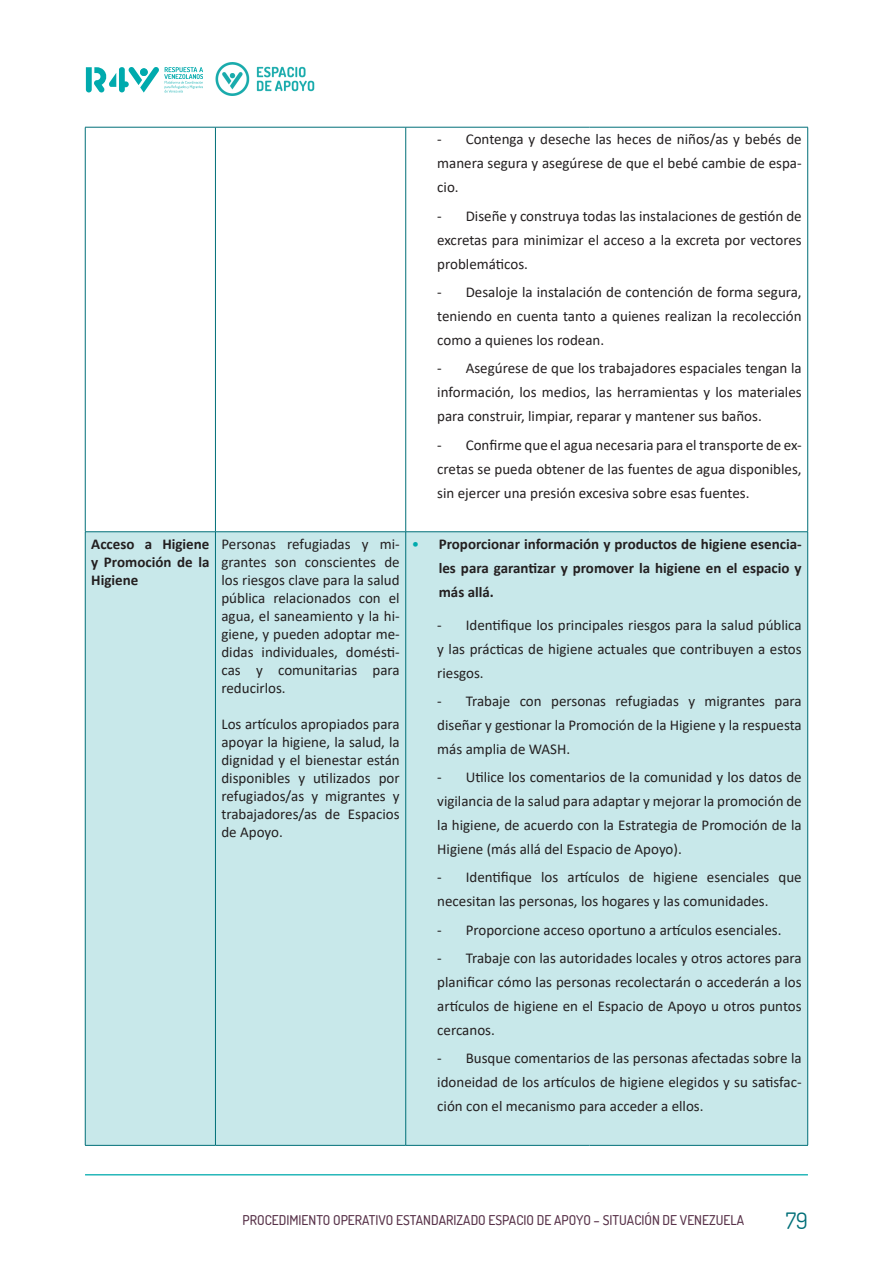
<style>
.page{position:relative;width:893px;height:1263px;background:#fff}
.page>*{position:absolute;margin:0;border:0;box-sizing:border-box;transform-origin:0 0}
.t1{font:22.5px "Dosis";color:#006f78}
.Body_Bullets{font:15px/24px "Calibri";color:#231f20;text-align:justify}
.Body{font:15px/24px "Calibri";color:#231f20;text-align:justify}
.Body_left{font:15px/18px "Calibri";color:#231f20;text-align:justify}
.Body_left-2{font:700 15px/18px "Calibri";color:#231f20;text-align:justify}
.t2{font:500 13.5px "Dosis";color:#573148}
.s1{font-weight:400;color:#00aaad}
</style>
<div class="page">
<hr style="left:85px;top:1174px;width:723px;height:1px;background:#00aaad">
<div style="left:86px;top:532px;width:721px;height:613px;background:#c8e8ea"></div>
<hr style="left:85px;top:127px;width:130px;height:1px;background:#006f78">
<hr style="left:85px;top:127px;width:1px;height:404px;background:#006f78">
<hr style="left:215px;top:127px;width:1px;height:404px;background:#006f78">
<hr style="left:405px;top:127px;width:1px;height:404px;background:#006f78">
<hr style="left:807px;top:127px;width:1px;height:404px;background:#006f78">
<hr style="left:85px;top:531px;width:130px;height:1px;background:#006f78">
<hr style="left:85px;top:532px;width:1px;height:613px;background:#006f78">
<hr style="left:215px;top:532px;width:1px;height:613px;background:#006f78">
<hr style="left:405px;top:532px;width:1px;height:613px;background:#006f78">
<hr style="left:807px;top:532px;width:1px;height:613px;background:#006f78">
<hr style="left:85px;top:1145px;width:130px;height:1px;background:#006f78">
<hr style="left:215px;top:127px;width:191px;height:1px;background:#006f78">
<hr style="left:406px;top:127px;width:184px;height:1px;background:#006f78">
<hr style="left:590px;top:127px;width:218px;height:1px;background:#006f78">
<hr style="left:215px;top:531px;width:191px;height:1px;background:#006f78">
<hr style="left:406px;top:531px;width:184px;height:1px;background:#006f78">
<hr style="left:590px;top:531px;width:218px;height:1px;background:#006f78">
<hr style="left:215px;top:1145px;width:191px;height:1px;background:#006f78">
<hr style="left:406px;top:1145px;width:184px;height:1px;background:#006f78">
<hr style="left:590px;top:1145px;width:218px;height:1px;background:#006f78">
<img style="left:215px;top:62px;width:100px;height:34px">
<svg style="left:86px;top:67px;width:117px;height:26px"></svg>
<p class="Body" style="left:437px;top:127px;width:366px">- Contenga y deseche las heces de niños/as y bebés de manera segura y asegúrese de que el bebé cambie de espa&shy;cio.</p>
<p class="Body" style="left:437px;top:203px;width:366px">- Diseñe y construya todas las instalaciones de gestión de excretas para minimizar el acceso a la excreta por vectores problemáticos.</p>
<p class="Body" style="left:437px;top:280px;width:366px">- Desaloje la instalación de contención de forma segura, teniendo en cuenta tanto a quienes realizan la recolección como a quienes los rodean.</p>
<p class="Body" style="left:437px;top:356px;width:366px">- Asegúrese de que los trabajadores espaciales tengan la información, los medios, las herramientas y los materiales para construir, limpiar, reparar y mantener sus baños.</p>
<p class="Body" style="left:437px;top:432px;width:366px">- Confirme que el agua necesaria para el transporte de ex&shy;cretas se pueda obtener de las fuentes de agua disponibles, sin ejercer una presión excesiva sobre esas fuentes.</p>
<p class="Body_left-2" style="left:91px;top:535px;width:120px">Acceso a Higiene y Promoción de la Higiene</p>
<p class="Body_left" style="left:221px;top:535px;width:180px">Personas refugiadas y mi&shy;grantes son conscientes de los riesgos clave para la salud pública relacionados con el agua, el saneamiento y la hi&shy;giene, y pueden adoptar me&shy;didas individuales, domésti&shy;cas y comunitarias para reducirlos.</p>
<p class="Body_left" style="left:221px;top:715px;width:180px">Los artículos apropiados para apoyar la higiene, la salud, la dignidad y el bienestar están disponibles y utilizados por refugiados/as y migrantes y trabajadores/as de Espacios de Apoyo.</p>
<p class="Body_left-2" style="left:439px;top:532px;width:364px;line-height:24px;text-indent:-27px"><span class="s1">•</span> Proporcionar información y productos de higiene esencia&shy;les para garantizar y promover la higiene en el espacio y más allá.</p>
<p class="Body_Bullets" style="left:437px;top:612px;width:366px">- Identifique los principales riesgos para la salud pública y las prácticas de higiene actuales que contribuyen a estos riesgos.</p>
<p class="Body_Bullets" style="left:437px;top:688px;width:366px">- Trabaje con personas refugiadas y migrantes para diseñar y gestionar la Promoción de la Higiene y la respuesta más amplia de WASH.</p>
<p class="Body_Bullets" style="left:437px;top:765px;width:366px">- Utilice los comentarios de la comunidad y los datos de vigilancia de la salud para adaptar y mejorar la promoción de la higiene, de acuerdo con la Estrategia de Promoción de la Higiene (más allá del Espacio de Apoyo).</p>
<p class="Body_Bullets" style="left:437px;top:865px;width:366px">- Identifique los artículos de higiene esenciales que necesitan las personas, los hogares y las comunidades.</p>
<p class="Body_Bullets" style="left:437px;top:917px;width:346px">- Proporcione acceso oportuno a artículos esenciales.</p>
<p class="Body_Bullets" style="left:437px;top:945px;width:366px">- Trabaje con las autoridades locales y otros actores para planificar cómo las personas recolectarán o accederán a los artículos de higiene en el Espacio de Apoyo u otros puntos cercanos.</p>
<p class="Body_Bullets" style="left:437px;top:1046px;width:366px">- Busque comentarios de las personas afectadas sobre la idoneidad de los artículos de higiene elegidos y su satisfac&shy;ción con el mecanismo para acceder a ellos.</p>
<p class="t2" style="left:243px;top:1211px;width:503px">PROCEDIMIENTO OPERATIVO ESTANDARIZADO ESPACIO DE APOYO – SITUACIÓN DE VENEZUELA</p>
<h1 class="t1" style="left:786px;top:1206px;width:23px">79</h1>
</div>
